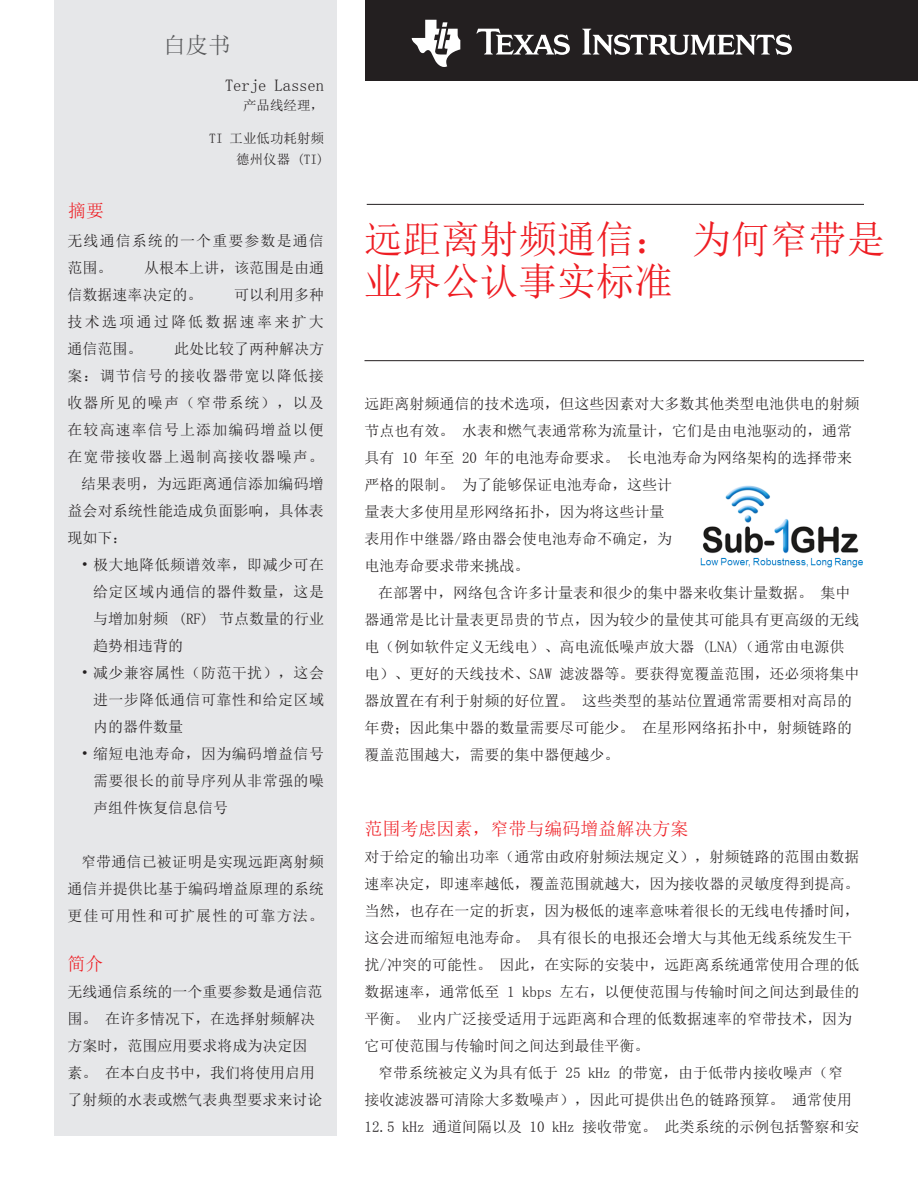
<style>
.page{position:relative;width:918px;height:1188px;background:#fff}
.page>*{position:absolute;margin:0;border:0;box-sizing:border-box;transform-origin:0 0}
.t1{font:39px/42px "Sim Sun";color:#ee1d23}
.t2{font:22.5px "Sim Sun";color:#57585a}
.t3{font:18px "Sim Sun";color:#ee1d23}
.t4{font:16.5px "Sim Sun";color:#231f20}
.t5{font:15px/27px "Sim Sun";color:#231f20}
.t6{font:15px/27px "Sim Sun";letter-spacing:.075em;color:#231f20}
.t7{font:13.5px/21px "Sim Sun";color:#231f20;text-align:right}
</style>
<div class="page">
<div style="left:54px;top:0;width:283px;height:1135px;background:#e6e7e9"></div>
<div style="left:365px;top:0;width:553px;height:80px;background:#231f20"></div>
<hr style="left:364px;top:360px;width:500px;height:1px;background:#231f20">
<hr style="left:367px;top:204px;width:497px;height:1px;background:#231f20">
<svg style="left:476px;top:29px;width:94px;height:26px"></svg>
<svg style="left:582px;top:29px;width:210px;height:26px"></svg>
<svg style="left:412px;top:20px;width:48px;height:47px"></svg>
<img style="left:700px;top:486px;width:164px;height:82px">
<h2 class="t2" style="left:163px;top:34px;width:69px">白皮书</h2>
<p class="t4" style="left:225px;top:77px;width:100px">Terje Lassen</p>
<p class="t7" style="left:243px;top:95px;width:82px">产品线经理，</p>
<p class="t7" style="left:209px;top:128px;width:116px">TI 工业低功耗射频德州仪器 (TI)</p>
<p class="t3" style="left:68px;top:201px;width:37px">摘要</p>
<p class="t6" style="left:68px;top:227px;width:258px">无线通信系统的一个重要参数是通信范围。</p>
<p class="t5" style="left:68px;top:254px;width:258px;text-indent:76px">从根本上讲，该范围是由通信数据速率决定的。</p>
<p class="t5" style="left:68px;top:281px;width:258px;text-align:justify;text-indent:166px">可以利用多种技术选项通过降低数据速率来扩大通信范围。</p>
<p class="t5" style="left:174px;top:335px;width:151px">此处比较了两种解决方</p>
<p class="t6" style="left:68px;top:362px;width:258px">案：调节信号的接收器带宽以降低接</p>
<p class="t6" style="left:68px;top:389px;width:258px">收器所见的噪声（窄带系统），以及</p>
<p class="t6" style="left:68px;top:416px;width:258px">在较高速率信号上添加编码增益以便</p>
<p class="t6" style="left:68px;top:443px;width:258px">在宽带接收器上遏制高接收器噪声。</p>
<p class="t5" style="left:81px;top:470px;width:244px">结果表明，为远距离通信添加编码增</p>
<p class="t5" style="left:68px;top:497px;width:258px">益会对系统性能造成负面影响，具体表</p>
<p class="t5" style="left:68px;top:524px;width:61px">现如下：</p>
<p class="t5" style="left:93px;top:551px;width:233px;text-align:justify;text-indent:-12px">• 极大地降低频谱效率，即减少可在给定区域内通信的器件数量，这是与增加射频 (RF) 节点数量的行业趋势相违背的</p>
<p class="t5" style="left:93px;top:659px;width:233px;text-align:justify;text-indent:-12px">• 减少兼容属性（防范干扰），这会进一步降低通信可靠性和给定区域内的器件数量</p>
<p class="t5" style="left:93px;top:740px;width:233px;text-align:justify;text-indent:-12px">• 缩短电池寿命，因为编码增益信号需要很长的前导序列从非常强的噪声组件恢复信息信号</p>
<p class="t5" style="left:68px;top:848px;width:258px;text-align:justify;text-indent:14px">窄带通信已被证明是实现远距离射频通信并提供比基于编码增益原理的系统更佳可用性和可扩展性的可靠方法。</p>
<p class="t3" style="left:68px;top:954px;width:37px">简介</p>
<p class="t5" style="left:68px;top:978px;width:256px">无线通信系统的一个重要参数是通信范围。 在许多情况下，在选择射频解决方案时，范围应用要求将成为决定因素。 在本白皮书中，我们将使用启用了射频的水表或燃气表典型要求来讨论</p>
<h1 class="t1" style="left:364px;top:218px;width:523px">远距离射频通信： 为何窄带是业界公认事实标准</h1>
<p class="t5" style="left:364px;top:390px;width:496px">远距离射频通信的技术选项，但这些因素对大多数其他类型电池供电的射频节点也有效。 水表和燃气表通常称为流量计，它们是由电池驱动的，通常具有 10 年至 20 年的电池寿命要求。 长电池寿命为网络架构的选择带来严格的限制。 为了能够保证电池寿命，这些计<br>量表大多使用星形网络拓扑，因为将这些计量<br>表用作中继器/路由器会使电池寿命不确定，为<br>电池寿命要求带来挑战。</p>
<p class="t5" style="left:364px;top:579px;width:496px;text-indent:14px">在部署中，网络包含许多计量表和很少的集中器来收集计量数据。 集中器通常是比计量表更昂贵的节点，因为较少的量使其可能具有更高级的无线电（例如软件定义无线电）、高电流低噪声放大器 (LNA)（通常由电源供电）、更好的天线技术、SAW 滤波器等。要获得宽覆盖范围，还必须将集中器放置在有利于射频的好位置。 这些类型的基站位置通常需要相对高昂的年费；因此集中器的数量需要尽可能少。 在星形网络拓扑中，射频链路的覆盖范围越大，需要的集中器便越少。</p>
<p class="t3" style="left:364px;top:820px;width:325px">范围考虑因素，窄带与编码增益解决方案</p>
<p class="t5" style="left:364px;top:844px;width:496px">对于给定的输出功率（通常由政府射频法规定义），射频链路的范围由数据速率决定，即速率越低，覆盖范围就越大，因为接收器的灵敏度得到提高。当然，也存在一定的折衷，因为极低的速率意味着很长的无线电传播时间，这会进而缩短电池寿命。 具有很长的电报还会增大与其他无线系统发生干扰/冲突的可能性。 因此，在实际的安装中，远距离系统通常使用合理的低数据速率，通常低至 1 kbps 左右，以便使范围与传输时间之间达到最佳的平衡。 业内广泛接受适用于远距离和合理的低数据速率的窄带技术，因为它可使范围与传输时间之间达到最佳平衡。</p>
<p class="t5" style="left:364px;top:1060px;width:496px;text-align:center">窄带系统被定义为具有低于 25 kHz 的带宽，由于低带内接收噪声（窄<br>接收滤波器可清除大多数噪声），因此可提供出色的链路预算。 通常使用<br>12.5 kHz 通道间隔以及 10 kHz 接收带宽。 此类系统的示例包括警察和安</p>
</div>
